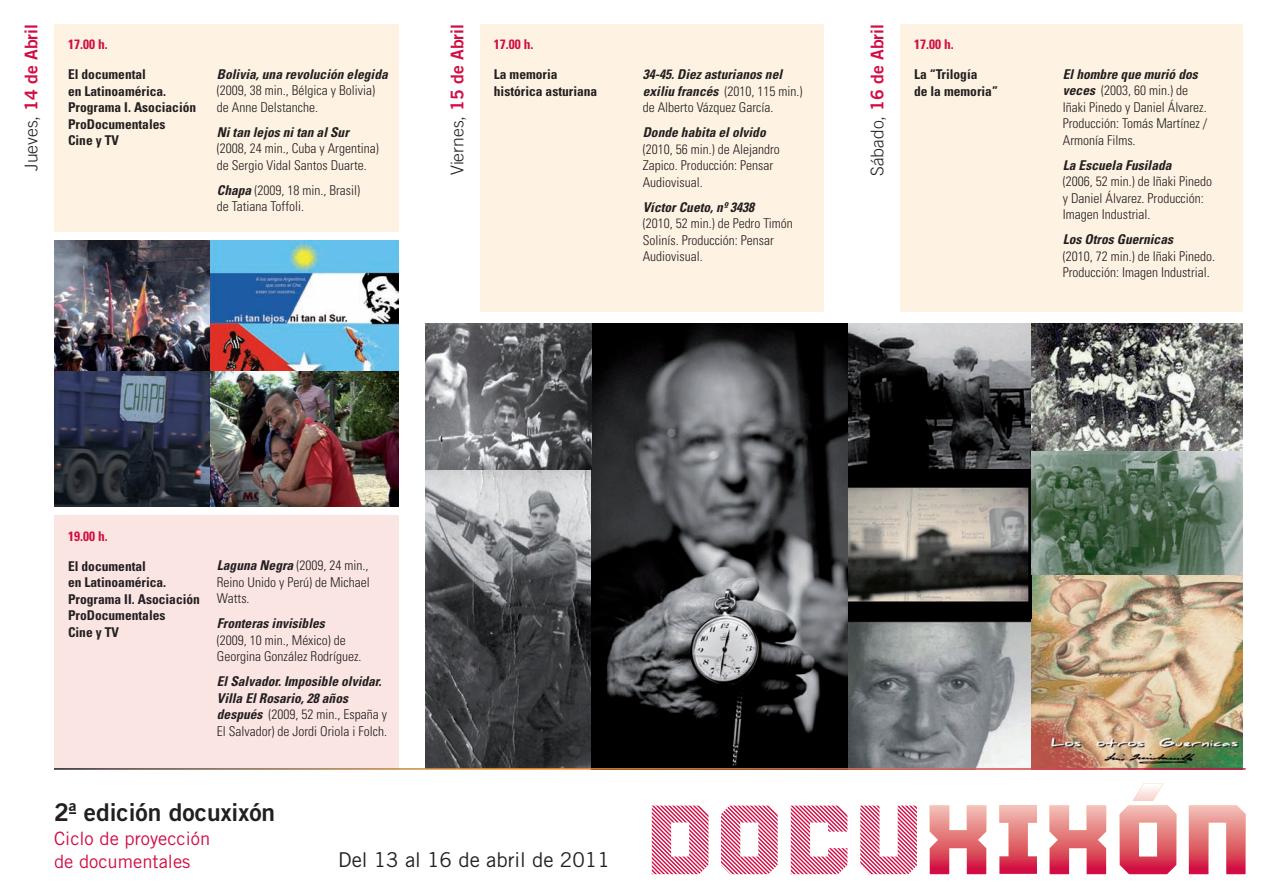
<style>
.page{position:relative;width:1263px;height:893px;background:#fff}
.page>*{position:absolute;margin:0;border:0;box-sizing:border-box;transform-origin:0 0}
.t1{font:24.45px "Trade Gothic LT Std Bd 2";color:#231f20}
.t2{font:20.4px "Trade Gothic LT Std";color:#231f20}
.t3{font:18.45px/22.6px "Trade Gothic LT Std";color:#d20d44}
.t4{font:17.55px "Trade Gothic LT Std Bd 2";color:#d20d44}
.t5{font:300 condensed 13.5px/16.5px "Univers LT Std";color:#231f20}
.t6{font:italic 700 condensed 13.5px/16.5px "Univers LT Std";color:#231f20}
.t7{font:700 condensed 13.5px/16.5px "Univers LT Std";color:#231f20}
.t8{font:700 condensed 13.5px "Univers LT Std";color:#d20d44}
.s1{font-family:"Trade Gothic LT Std";font-weight:300;color:#231f20}
.s2{font-weight:700;font-style:italic}
.s3{font-weight:300;font-style:normal}
</style>
<div class="page">
<img style="left:425px;top:323px;width:166px;height:445px">
<svg style="left:652px;top:806px;width:265px;height:68px"></svg>
<svg style="left:930px;top:783px;width:315px;height:91px"></svg>
<div style="left:54px;top:24px;width:344px;height:208px;background:#fef3e3"></div>
<div style="left:480px;top:24px;width:344px;height:287px;background:#fef3e3"></div>
<div style="left:900px;top:24px;width:342px;height:287px;background:#fef3e3"></div>
<div style="left:54px;top:516px;width:344px;height:254px;background:#fae5e2"></div>
<img style="left:54px;top:240px;width:157px;height:266px">
<img style="left:211px;top:240px;width:187px;height:266px">
<img style="left:591px;top:323px;width:257px;height:445px">
<img style="left:848px;top:323px;width:183px;height:445px">
<img style="left:1031px;top:323px;width:211px;height:248px">
<img style="left:1031px;top:571px;width:211px;height:197px">
<hr style="left:54px;top:768px;width:1191px;height:2px;background:#fff">
<svg style="left:69px;top:812px;width:7px;height:2px"></svg>
<p class="t4" style="left:20px;top:171px;width:149px;rotate:-90deg"><span class="s1">Jueves,</span> 14 de Abril</p>
<p class="t4" style="left:446px;top:175px;width:153px;rotate:-90deg"><span class="s1">Viernes,</span> 15 de Abril</p>
<p class="t4" style="left:866px;top:176px;width:154px;rotate:-90deg"><span class="s1">Sábado,</span> 16 de Abril</p>
<p class="t8" style="left:68px;top:36px;width:41px">17.00 h.</p>
<p class="t8" style="left:494px;top:36px;width:41px">17.00 h.</p>
<p class="t8" style="left:914px;top:36px;width:41px">17.00 h.</p>
<p class="t6" style="left:217px;top:66px;width:172px">Bolivia, una revolución elegida</p>
<p class="t5" style="left:217px;top:82px;width:160px">(2009, 38 min., Bélgica y Bolivia) de Anne Delstanche.</p>
<p class="t6" style="left:217px;top:124px;width:134px">Ni tan lejos ni tan al Sur</p>
<p class="t5" style="left:217px;top:140px;width:163px">(2008, 24 min., Cuba y Argentina) de Sergio Vidal Santos Duarte.</p>
<p class="t5" style="left:217px;top:182px;width:145px"><span class="s2">Chapa</span> (2009, 18 min., Brasil) de Tatiana Toffoli.</p>
<p class="t7" style="left:68px;top:66px;width:130px">El documental<br>en Latinoamérica.<br>Programa I. Asociación<br>ProDocumentales<br>Cine y TV</p>
<p class="t7" style="left:494px;top:66px;width:105px">La memoria histórica asturiana</p>
<p class="t7" style="left:914px;top:66px;width:85px">La “Trilogía<br>de la memoria”</p>
<p class="t5" style="left:643px;top:66px;width:161px"><span class="s2">34-45. Diez asturianos nel exiliu francés</span> (2010, 115 min.) de Alberto Vázquez García.</p>
<p class="t6" style="left:643px;top:124px;width:124px">Donde habita el olvido</p>
<p class="t5" style="left:643px;top:141px;width:139px">(2010, 56 min.) de Alejandro<br>Zapico. Producción: Pensar<br>Audiovisual.</p>
<p class="t6" style="left:643px;top:199px;width:113px">Víctor Cueto, nº 3438</p>
<p class="t5" style="left:643px;top:215px;width:151px">(2010, 52 min.) de Pedro Timón<br>Solinís. Producción: Pensar<br>Audiovisual.</p>
<p class="t5" style="left:1063px;top:66px;width:146px"><span class="s2">El hombre que murió dos veces</span> (2003, 60 min.) de<br>Iñaki Pinedo y Daniel Álvarez.<br>Producción: Tomás Martínez /<br>Armonía Films.</p>
<p class="t6" style="left:1063px;top:157px;width:110px">La Escuela Fusilada</p>
<p class="t5" style="left:1063px;top:173px;width:151px">(2006, 52 min.) de Iñaki Pinedo y Daniel Álvarez. Producción:<br>Imagen Industrial.</p>
<p class="t6" style="left:1063px;top:231px;width:112px">Los Otros Guernicas</p>
<p class="t5" style="left:1063px;top:248px;width:154px">(2010, 72 min.) de Iñaki Pinedo.<br>Producción: Imagen Industrial.</p>
<p class="t8" style="left:68px;top:528px;width:41px">19.00 h.</p>
<p class="t7" style="left:68px;top:557px;width:133px">El documental<br>en Latinoamérica.<br>Programa II. Asociación<br>ProDocumentales<br>Cine y TV</p>
<p class="t5" style="left:217px;top:557px;width:154px;text-align:justify"><span class="s2">Laguna Negra</span> (2009, 24 min., Reino Unido y Perú) de Michael Watts.</p>
<p class="t6" style="left:217px;top:615px;width:109px">Fronteras invisibles</p>
<p class="t5" style="left:217px;top:632px;width:146px">(2009, 10 min., México) de<br>Georgina González Rodríguez.</p>
<p class="t6" style="left:217px;top:673px;width:172px">El Salvador. Imposible olvidar.<br>Villa El Rosario, 28 años después <span class="s3">(2009, 52 min., España y<br>El Salvador) de Jordi Oriola i Folch.</span></p>
<h1 class="t1" style="left:54px;top:797px;width:223px">2ª edición docuxixón</h1>
<h3 class="t3" style="left:54px;top:827px;width:158px">Ciclo de proyección de documentales</h3>
<h2 class="t2" style="left:338px;top:848px;width:273px">Del 13 al 16 de abril de 2011</h2>
</div>
